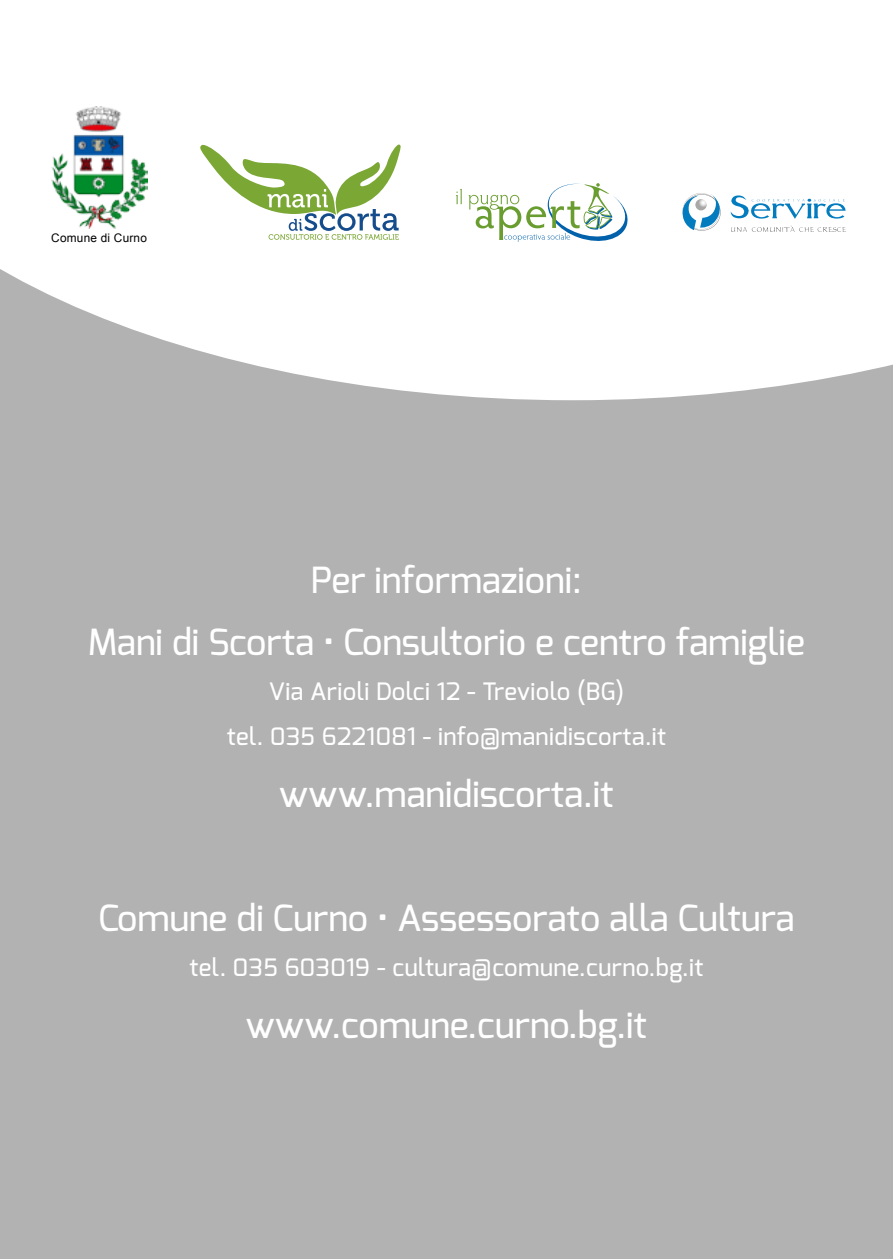
<style>
.page{position:relative;width:893px;height:1259px;background:#b3b2b2}
.page>*{position:absolute;margin:0;border:0;box-sizing:border-box;transform-origin:0 0}
.t1{font:500 36px/62.1px "Exo";color:#fff;text-align:center}
.t2{font:500 24px/45px "Exo";letter-spacing:.02em;color:#fff;text-align:center}
.t3{font:11.7px "Arial";letter-spacing:.02em;color:#000}
</style>
<div class="page">
<svg style="left:0;top:0;width:893px;height:400px;background:#f8f8f8"></svg>
<svg style="left:456px;top:183px;width:174px;height:62px;background:#deeae0"></svg>
<svg style="left:682px;top:193px;width:42px;height:38px;background:#b4d4e5"></svg>
<svg style="left:731px;top:226px;width:115px;height:6px"></svg>
<svg style="left:730px;top:195px;width:116px;height:24px;background:#c1dfef"></svg>
<svg style="left:199px;top:145px;width:202px;height:95px;background:#ceddbd"></svg>
<img style="left:51px;top:106px;width:96px;height:122px">
<p class="t3" style="left:51px;top:230px;width:97px">Comune di Curno</p>
<p class="t1" style="left:88px;top:550px;width:718px">Per informazioni:<br>Mani di Scorta • Consultorio e centro famiglie</p>
<p class="t2" style="left:227px;top:670px;width:441px">Via Arioli Dolci 12 - Treviolo (BG)<br>tel. 035 6221081 - info@manidiscorta.it</p>
<p class="t1" style="left:279px;top:764px;width:336px">www.manidiscorta.it</p>
<p class="t1" style="left:98px;top:888px;width:698px">Comune di Curno • Assessorato alla Cultura</p>
<p class="t2" style="left:189px;top:946px;width:516px">tel. 035 603019 - cultura@comune.curno.bg.it</p>
<p class="t1" style="left:246px;top:995px;width:403px">www.comune.curno.bg.it</p>
</div>
